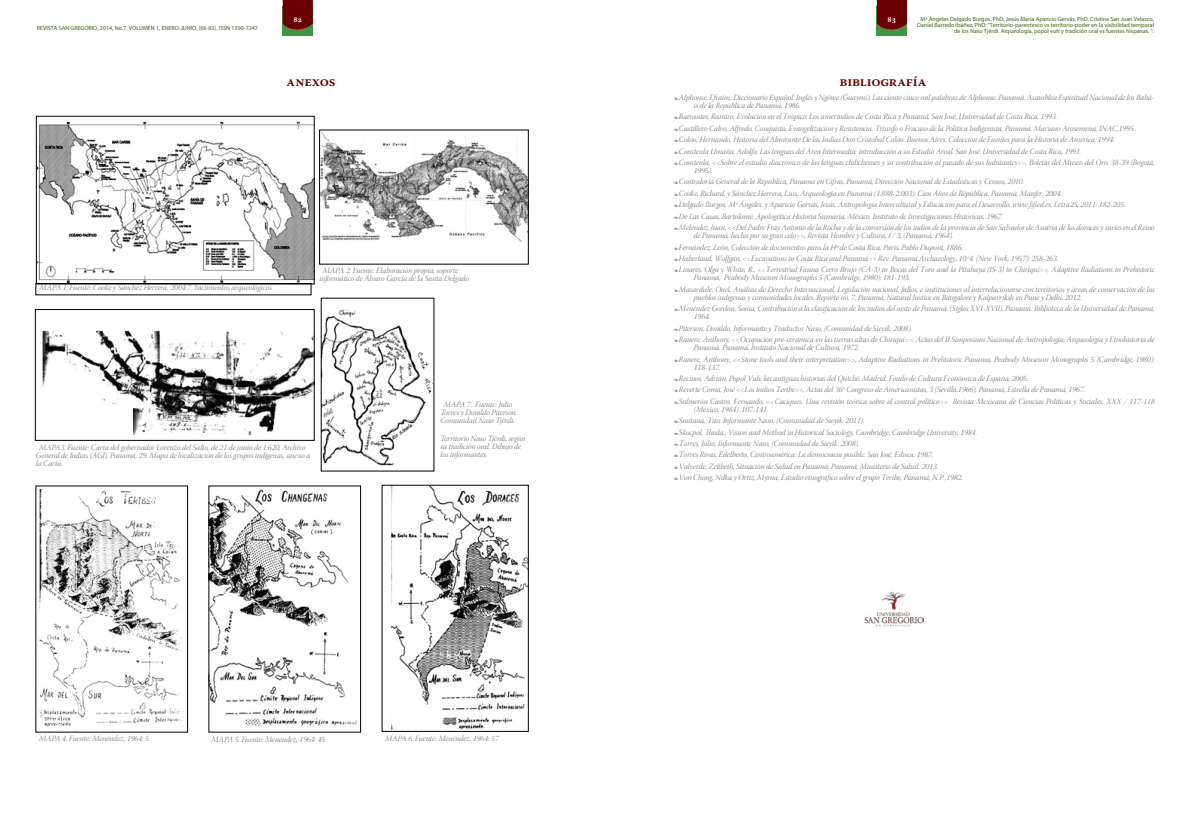
<style>
.page{position:relative;width:1191px;height:823px;background:#fff}
.page>*{position:absolute;margin:0;border:0;box-sizing:border-box;transform-origin:0 0}
.t1{font:600 14px "Warnock Pro";letter-spacing:-.01em;color:#6b0000}
.t2{font:8px/11.4px "Warnock Pro Light It Disp";color:#6d6e71}
.t3{font:700 8px "Warnock Pro";color:#fff}
.t4{font:6px/6px "Myriad Pro";color:#406215;text-align:right}
.s1{font-family:"Warnock Pro It Capt";font-size:5px;color:#888a8d}
</style>
<div class="page">
<div style="left:283px;top:6px;width:30px;height:29px;background:#3e9645"></div>
<svg style="left:283px;top:0;width:30px;height:29px"></svg>
<div style="left:876px;top:6px;width:31px;height:29px;background:#3e9645"></div>
<svg style="left:877px;top:0;width:30px;height:29px"></svg>
<img style="left:864px;top:591px;width:59px;height:36px">
<img style="left:39px;top:489px;width:145px;height:238px">
<div style="left:36px;top:485px;width:152px;height:246px;border:1px solid #000101"></div>
<img style="left:211px;top:489px;width:147px;height:237px">
<div style="left:209px;top:485px;width:152px;height:246px;border:1px solid #000101"></div>
<img style="left:323px;top:309px;width:109px;height:157px">
<img style="left:391px;top:486px;width:135px;height:243px">
<img style="left:38px;top:121px;width:275px;height:161px">
<div style="left:36px;top:116px;width:279px;height:168px;border:1px solid #000101"></div>
<div style="left:35px;top:283px;width:276px;height:12px;border:1px solid #000101"></div>
<img style="left:321px;top:132px;width:205px;height:110px">
<img style="left:42px;top:330px;width:271px;height:106px">
<div style="left:35px;top:309px;width:280px;height:131px;border:1px solid #000101"></div>
<p class="t4" style="left:37px;top:25px;width:223px">REVISTA SAN GREGORIO, 2014, No.7, VOLUMEN 1, ENERO-JUNIO, (66-83), ISSN 1390-7247</p>
<p class="t3" style="left:293px;top:15px;width:10px">82</p>
<p class="t3" style="left:887px;top:15px;width:10px">83</p>
<p class="t4" style="left:917px;top:16px;width:238px">Mª Ángeles Delgado Burgos, PhD, Jesús María Aparicio Gervás, PhD, Cristina San Juan Velasco,<br>Daniel Barredo Ibáñez, PhD: “Territorio-parentesco vs territorio-poder en la visibilidad temporal de los Naso Tjërdi. Arqueología, popol vuh y tradición oral vs fuentes hispanas. ”.</p>
<h1 class="t1" style="left:287px;top:73px;width:50px">ANEXOS</h1>
<h1 class="t1" style="left:839px;top:73px;width:88px">BIBLIOGRAFÍA</h1>
<p class="t2" style="left:40px;top:282px;width:234px">MAPA 1. Fuente: Cooke y Sánchez Herrera, 2004:7. Yacimientos arqueológicos</p>
<p class="t2" style="left:319px;top:267px;width:151px;line-height:8px;text-indent:3px">MAPA 2. Fuente: Elaboración propia, soporte informático de Álvaro García de la Santa Delgado</p>
<p class="t2" style="left:36px;top:444px;width:276px;line-height:8px;text-indent:3px">MAPA3. Fuente: Carta del gobernador Lorenzo del Salto, de 21 de junio de 1.620, Archivo<br>General de Indias (AGI), Panamá, 29. Mapa de localización de los grupos indígenas, anexo a la Carta.</p>
<p class="t2" style="left:440px;top:400px;width:78px;line-height:8px;text-align:center">MAPA 7. Fuente: Julio<br>Torres y Donildo Piterson.<br>Comunidad Naso Tjërdi.</p>
<p class="t2" style="left:440px;top:434px;width:87px;line-height:8px">Territorio Naso Tjërdi, según su tradición oral. Dibujo de los informantes.</p>
<p class="t2" style="left:39px;top:733px;width:111px">MAPA 4. Fuente: Menéndez, 1964: 5</p>
<p class="t2" style="left:211px;top:734px;width:115px">MAPA 5. Fuente: Menéndez, 1964: 45</p>
<p class="t2" style="left:385px;top:733px;width:115px">MAPA 6. Fuente: Menéndez, 1964: 57</p>
<p class="t2" style="left:694px;top:94px;width:462px;line-height:8px;text-indent:-20px"><span class="s1">Ї</span>Alphonse, Efraím, Diccionario Español. Inglés y Ngöwe (Guaymí). Las ciento cinco mil palabras de Alphonse. Panamá. Asamblea Espiritual Nacional de los Bahá&shy;ís de la República de Panamá, 1986.</p>
<p class="t2" style="left:674px;top:112px;width:482px"><span class="s1">Ї</span>Barrantes, Ramiro, Evolución en el Trópico: Los amerindios de Costa Rica y Panamá, San José, Universidad de Costa Rica, 1993.<br><span class="s1">Ї</span>Castillero Calvo, Alfredo, Conquista, Evangelización y Resistencia. Triunfo o Fracaso de la Política Indigenista, Panamá, Mariano Arosemena, INAC,1995 .<br><span class="s1">Ї</span>Colón, Hernando, Historia del Almirante De las Indias Don Cristóbal Colón. Buenos Aires. Colección de Fuentes para la Historia de América, 1994.<br><span class="s1">Ї</span>Constenla Umaña, Adolfo, Las lenguas del Área Intermedia: introducción a su Estudio Areal. San José. Universidad de Costa Rica, 1991.<br><span class="s1">Ї</span>Constenla, &lt;&lt;Sobre el estudio diacrónico de las lenguas chibchenses y su contribución al pasado de sus habitantes&gt;&gt;, Boletín del Museo del Oro, 38-39 (Bogotá,</p>
<p class="t2" style="left:674px;top:165px;width:482px;text-indent:20px">1995).<br><span class="s1">Ї</span>Contraloría General de la República, Panamá en Cifras, Panamá, Dirección Nacional de Estadísticas y Censos, 2010.<br><span class="s1">Ї</span>Cooke, Richard. y Sánchez Herrera, Luis, Arqueología en Panamá (1.888-2.003): Cien Años de Répública, Panamá, Manfer, 2004.<br><span class="s1">Ї</span>Delgado Burgos, Mª Ángeles. y Aparicio Gervás, Jesús, Antropología Intercultural y Educación para el Desarrollo, www.fified.es, Letra25, 2011: 182-205.<br><span class="s1">Ї</span>De Las Casas, Bartolomé, Apologética Historia Sumaria, México, Instituto de Investigaciones Históricas, 1967.<br><span class="s1">Ї</span>Meléndez, Juan, &lt;&lt;Del Padre Fray Antonio de la Rocha y de la conversión de los indios de la provincia de San Salvador de Austria de los doraces y suríes en el Reino</p>
<p class="t2" style="left:674px;top:230px;width:482px;text-indent:20px">de Panamá, hecha por su gran celo&gt;&gt;, Revista Hombre y Cultura, I / 3, (Panamá, 1964).<br><span class="s1">Ї</span>Fernández, León, Colección de documentos para la Hª de Costa Rica, París, Pablo Dupont, 1886.<br><span class="s1">Ї</span>Haberland, Wolfgan, &lt;&lt;Excavations in Costa Rica and Panamá&gt;&gt; Rev. Panamá Archaeology, 10/4 (New York, 1957): 258-263.<br><span class="s1">Ї</span>Linares, Olga y White, R., &lt;&lt;Terrestrial Fauna Cerro Brujo (CA-3) in Bocas del Toro and la Pitahaya (IS-3) in Chiriquí&gt;&gt;, Adaptive Radiations in Prehistoric</p>
<p class="t2" style="left:674px;top:273px;width:482px;text-indent:20px">Panama, Peabody Museum Monographs 5 (Cambridge, 1980): 181-193.<br><span class="s1">Ї</span>Masardule, Onel, Análisis de Derecho Internacional, Legislación nacional, fallos, e instituciones al interrelacionarse con territorios y áreas de conservación de los</p>
<p class="t2" style="left:674px;top:292px;width:482px;text-indent:20px">pueblos indígenas y comunidades locales. Reporte no. 7, Panamá, Natural Justice en Bangalore y Kalpavriksh en Pune y Delhi, 2012.<br><span class="s1">Ї</span>Menéndez Gordón, Sonia, Contribución a la clasificación de los indios del oeste de Panamá. (Siglos XVI-XVII), Panamá. Biblioteca de la Universidad de Panamá,</p>
<p class="t2" style="left:674px;top:311px;width:482px;text-indent:20px">1964.<br><span class="s1">Ї</span>Piterson, Donildo, Informante y Traductor Naso, (Comunidad de Sieyik: 2008).<br><span class="s1">Ї</span>Ranere, Anthony, &lt;&lt;Ocupación pre-cerámica en las tierras altas de Chiriquí&gt;&gt;, Actas del II Simposium Nacional de Antropología, Arqueología y Etnohistoria de</p>
<p class="t2" style="left:674px;top:342px;width:482px;text-indent:20px">Panamá. Panamá. Instituto Nacional de Cultura, 1972.<br><span class="s1">Ї</span>Ranere, Anthony, &lt;&lt;Stone tools and their interpretation&gt;&gt;, Adaptive Radiations in Prehistoric Panama, Peabody Museum Monographs 5 (Cambridge, 1980):</p>
<p class="t2" style="left:674px;top:362px;width:482px;text-indent:20px">118-137.<br><span class="s1">Ї</span>Recinos, Adrián, Popol Vuh, las antiguas historias del Quiché. Madrid. Fondo de Cultura Económica de España, 2005.<br><span class="s1">Ї</span>Reverte Coma, José &lt;&lt;Los indios Teribe&gt;&gt;, Actas del 36º Congreso de Americanistas, 3 (Sevilla,1966), Panamá, Estrella de Panamá, 1967.<br><span class="s1">Ї</span>Salmerón Castro, Fernando, &lt;&lt;Caciques. Una revisión teórica sobre el control político&gt;&gt; Revista Mexicana de Ciencias Políticas y Sociales, XXX / 117-118</p>
<p class="t2" style="left:674px;top:404px;width:305px;text-indent:20px">(México, 1984) :107-141.<br><span class="s1">Ї</span>Santana, Tito, Informante Naso, (Comunidad de Sieyik: 2011).<br><span class="s1">Ї</span>Skocpol, Theda., Vision and Method in Historical Sociology, Cambridge, Cambridge University, 1984.<br><span class="s1">Ї</span>Torres, Julio, Informante Naso, (Comunidad de Sieyik: 2008).<br><span class="s1">Ї</span>Torres Rivas, Edelberto, Centroamérica: La democracia posible. San José, Educa, 1987.<br><span class="s1">Ї</span>Valverde, Zelibeth, Situación de Salud en Panamá. Panamá, Ministerio de Salud, 2013.<br><span class="s1">Ї</span>Von Chong, Nilka y Ortiz, Myrna, Estudio etnográfico sobre el grupo Teribe, Panamá, N.P.,1982.</p>
</div>
